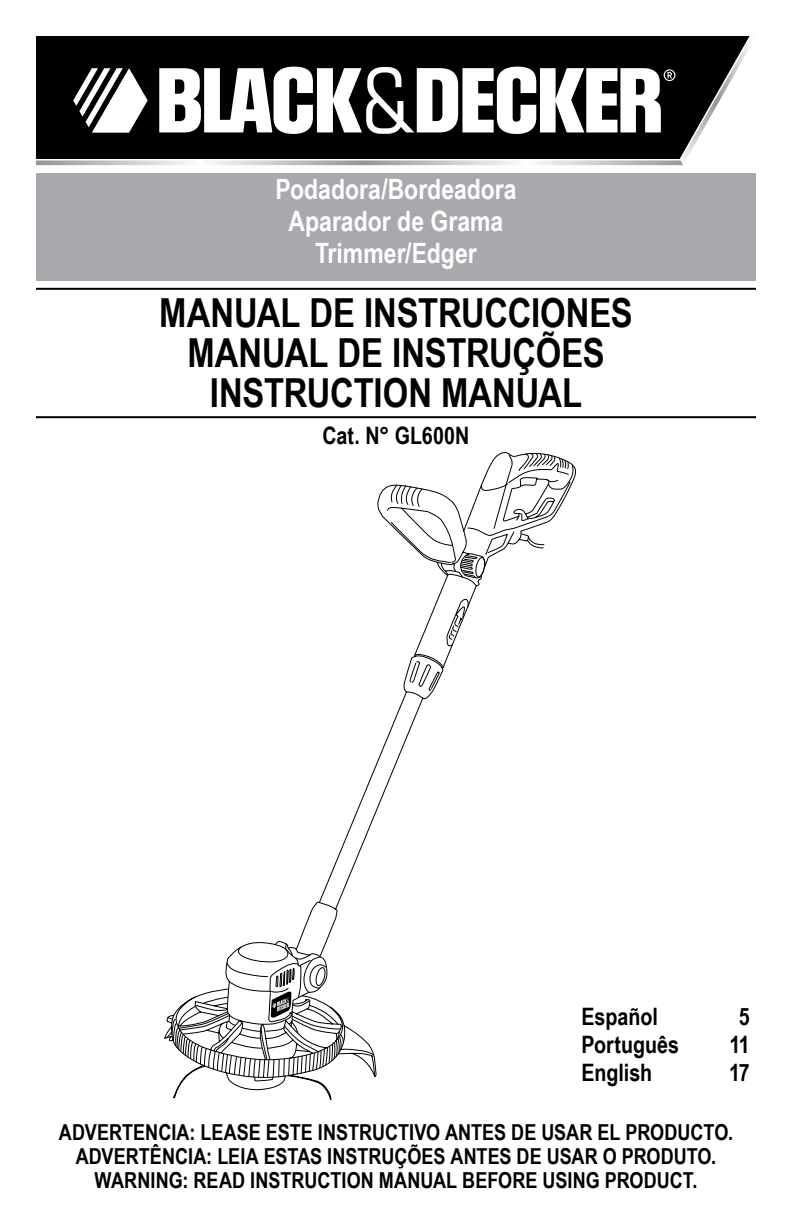
<style>
.page{position:relative;width:792px;height:1224px;background:#fff}
.page>*{position:absolute;margin:0;border:0;box-sizing:border-box;transform-origin:0 0}
.t1{font:700 40px/40px "Arial Narrow";letter-spacing:-.005em;color:#000;text-align:center}
.t2{font:700 28px/32px "Arial Narrow";color:#fff;text-align:center}
.t3{font:700 24px "Arial Narrow";color:#000}
.t4{font:700 22px/24px "Arial Narrow";color:#000;text-align:center}
</style>
<div class="page">
<svg style="left:377px;top:452px;width:199px;height:97px"></svg>
<svg style="left:251px;top:536px;width:278px;height:541px"></svg>
<svg style="left:167px;top:943px;width:208px;height:157px"></svg>
<svg style="left:36px;top:36px;width:715px;height:129px"></svg>
<div style="left:36px;top:173px;width:720px;height:108px;background:#a7a9ac"></div>
<hr style="left:36px;top:288px;width:720px;height:2px;background:#000">
<hr style="left:36px;top:416px;width:720px;height:2px;background:#000">
<p class="t2" style="left:275px;top:172px;width:243px">Podadora/Bordeadora<br>Aparador de Grama<br>Trimmer/Edger</p>
<h1 class="t1" style="left:159px;top:291px;width:475px">MANUAL DE INSTRUCCIONES<br>MANUAL DE INSTRUÇÕES<br>INSTRUCTION MANUAL</h1>
<p class="t3" style="left:323px;top:417px;width:148px">Cat. N° GL600N</p>
<p class="t3" style="left:581px;top:999px;width:78px">Español</p>
<p class="t3" style="left:739px;top:999px;width:12px">5</p>
<p class="t3" style="left:581px;top:1027px;width:99px">Português</p>
<p class="t3" style="left:730px;top:1027px;width:22px">11</p>
<p class="t3" style="left:581px;top:1055px;width:72px">English</p>
<p class="t3" style="left:729px;top:1055px;width:22px">17</p>
<p class="t4" style="left:59px;top:1119px;width:676px">ADVERTENCIA: LEASE ESTE INSTRUCTIVO ANTES DE USAR EL PRODUCTO.<br>ADVERTÊNCIA: LEIA ESTAS INSTRUÇÕES ANTES DE USAR O PRODUTO.<br>WARNING: READ INSTRUCTION MANUAL BEFORE USING PRODUCT.</p>
</div>
